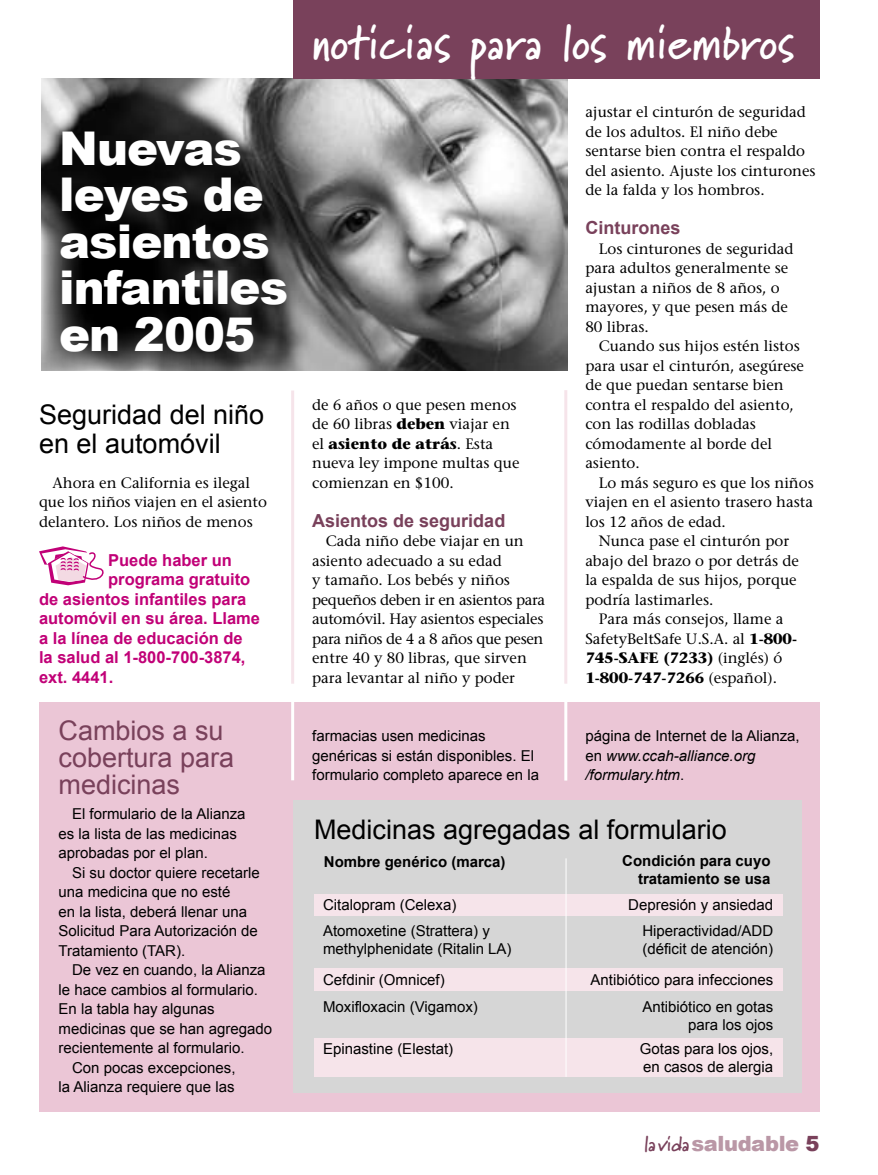
<style>
.page{position:relative;width:878px;height:1175px;background:#fff}
.page>*{position:absolute;margin:0;border:0;box-sizing:border-box;transform-origin:0 0}
.t1{font:700 48px "Marydale";color:#fff}
.t2{font:900 46.5px/46.5px "Arial";letter-spacing:-.02em;color:#fff}
.t3{font:27px/29.2px "Arial";color:#000}
.t4{font:27px/27px "Arial";color:#79415b}
.t5{font:900 21px "Arial";letter-spacing:-.02em;color:#ba97a6}
.t6{font:700 18px "Arial";color:#79415b}
.t7{font:700 16.5px "Arial";color:#c10077}
.t8{font:15px/19.5px "Stone Serif";color:#000}
.t9{font:15px/19.5px "Arial";color:#000}
.t10{font:italic 15px/19.5px "Arial";color:#000}
.t11{font:700 15px/18px "Arial";color:#000;text-align:right}
.t12{font:700 15px "Stone Serif";color:#000}
.s1{font-weight:700}
.s2{font-weight:400}
.s3{font-style:normal}
.s4{font-family:"Marydale";font-weight:700;color:#79415b}
.s5{color:#79415b}
</style>
<div class="page">
<img style="left:41px;top:78px;width:527px;height:292px">
<div style="left:292px;top:0;width:527px;height:78px;background:#79415b"></div>
<hr style="left:291px;top:390px;width:3px;height:293px;background:#f6e4ea">
<svg style="left:39px;top:546px;width:65px;height:39px"></svg>
<hr style="left:564px;top:390px;width:3px;height:293px;background:#f6e4ea">
<div style="left:39px;top:702px;width:780px;height:410px;background:#ebc6d6"></div>
<hr style="left:564px;top:699px;width:3px;height:81px;background:#fff">
<hr style="left:291px;top:701px;width:3px;height:79px;background:#fff">
<div style="left:293px;top:800px;width:509px;height:292px;background:#d6d6d6"></div>
<div style="left:314px;top:894px;width:468px;height:22px;background:#f6e4ea"></div>
<div style="left:314px;top:968px;width:468px;height:22px;background:#f6e4ea"></div>
<div style="left:314px;top:1038px;width:469px;height:38px;background:#f6e4ea"></div>
<hr style="left:565px;top:858px;width:1px;height:218px;background:#fff">
<svg style="left:45px;top:188px;width:148px;height:178px;background:#1d1d1d"></svg>
<div style="left:41px;top:184px;width:156px;height:186px;border:3px solid #000"></div>
<h2 class="t2" style="left:59px;top:125px;width:230px">Nuevas leyes de asientos infantiles en 2005</h2>
<h3 class="t3" style="left:39px;top:399px;width:227px">Seguridad del niño en el automóvil</h3>
<p class="t8" style="left:39px;top:473px;width:229px;text-indent:14px">Ahora en California es ilegal que los niños viajen en el asiento delantero. Los niños de menos</p>
<p class="t7" style="left:108px;top:550px;width:125px">Puede haber un</p>
<p class="t7" style="left:108px;top:570px;width:144px">programa gratuito</p>
<p class="t7" style="left:39px;top:589px;width:209px">de asientos infantiles para</p>
<p class="t7" style="left:39px;top:609px;width:223px">automóvil en su área. Llame</p>
<p class="t7" style="left:39px;top:628px;width:205px">a la línea de educación de</p>
<p class="t7" style="left:39px;top:648px;width:208px">la salud al 1-800-700-3874,</p>
<p class="t7" style="left:39px;top:667px;width:76px">ext. 4441.</p>
<h3 class="t4" style="left:58px;top:717px;width:177px">Cambios a su cobertura para medicinas</h3>
<p class="t9" style="left:58px;top:804px;width:188px;text-indent:14px">El formulario de la Alianza es la lista de las medicinas aprobadas por el plan.</p>
<p class="t9" style="left:58px;top:862px;width:203px;text-indent:14px">Si su doctor quiere recetarle una medicina que no esté<br>en la lista, deberá llenar una<br>Solicitud Para Autorización de<br>Tratamiento (TAR).</p>
<p class="t9" style="left:72px;top:960px;width:195px">De vez en cuando, la Alianza</p>
<p class="t9" style="left:58px;top:979px;width:201px">le hace cambios al formulario.</p>
<p class="t9" style="left:58px;top:999px;width:157px">En la tabla hay algunas</p>
<p class="t9" style="left:58px;top:1018px;width:215px">medicinas que se han agregado</p>
<p class="t9" style="left:58px;top:1038px;width:187px">recientemente al formulario.</p>
<p class="t9" style="left:72px;top:1057px;width:165px">Con pocas excepciones,</p>
<p class="t9" style="left:58px;top:1077px;width:177px">la Alianza requiere que las</p>
<h1 class="t1" style="left:312px;top:14px;width:484px">noticias para los miembros</h1>
<p class="t8" style="left:585px;top:102px;width:232px">ajustar el cinturón de seguridad de los adultos. El niño debe sentarse bien contra el respaldo del asiento. Ajuste los cinturones de la falda y los hombros.</p>
<p class="t6" style="left:585px;top:218px;width:97px">Cinturones</p>
<p class="t8" style="left:585px;top:239px;width:209px;text-indent:14px">Los cinturones de seguridad para adultos generalmente se ajustan a niños de 8 años, o mayores, y que pesen más de<br>80 libras.</p>
<p class="t8" style="left:585px;top:336px;width:220px;text-indent:14px">Cuando sus hijos estén listos para usar el cinturón, asegúrese de que puedan sentarse bien contra el respaldo del asiento, con las rodillas dobladas cómodamente al borde del asiento.</p>
<p class="t8" style="left:598px;top:473px;width:216px">Lo más seguro es que los niños</p>
<p class="t8" style="left:585px;top:492px;width:229px">viajen en el asiento trasero hasta</p>
<p class="t8" style="left:585px;top:512px;width:142px">los 12 años de edad.</p>
<p class="t8" style="left:598px;top:531px;width:192px">Nunca pase el cinturón por</p>
<p class="t8" style="left:585px;top:551px;width:215px">abajo del brazo o por detrás de</p>
<p class="t8" style="left:585px;top:570px;width:213px">la espalda de sus hijos, porque</p>
<p class="t8" style="left:585px;top:590px;width:130px">podría lastimarles.</p>
<p class="t8" style="left:598px;top:609px;width:186px">Para más consejos, llame a</p>
<p class="t8" style="left:585px;top:629px;width:213px">SafetyBeltSafe U.S.A. al <span class="s1">1-800-</span></p>
<p class="t12" style="left:585px;top:648px;width:198px">745-SAFE (7233) <span class="s2">(inglés) ó</span></p>
<p class="t12" style="left:585px;top:668px;width:193px">1-800-747-7266 <span class="s2">(español).</span></p>
<p class="t8" style="left:312px;top:395px;width:209px">de 6 años o que pesen menos de 60 libras <span class="s1">deben</span> viajar en el <span class="s1">asiento de atrás</span>. Esta nueva ley impone multas que comienzan en $100.</p>
<p class="t6" style="left:312px;top:510px;width:195px">Asientos de seguridad</p>
<p class="t8" style="left:312px;top:531px;width:234px;text-indent:14px">Cada niño debe viajar en un asiento adecuado a su edad<br>y tamaño. Los bebés y niños pequeños deben ir en asientos para automóvil. Hay asientos especiales para niños de 4 a 8 años que pesen entre 40 y 80 libras, que sirven para levantar al niño y poder</p>
<p class="t9" style="left:312px;top:726px;width:228px">farmacias usen medicinas genéricas si están disponibles. El formulario completo aparece en la</p>
<p class="t10" style="left:585px;top:726px;width:216px"><span class="s3">página de Internet de la Alianza, en</span> www.ccah-alliance.org /formulary.htm<span class="s3">.</span></p>
<h3 class="t3" style="left:314px;top:815px;width:414px">Medicinas agregadas al formulario</h3>
<p class="t11" style="left:324px;top:853px;width:183px">Nombre genérico (marca)</p>
<p class="t11" style="left:622px;top:852px;width:150px">Condición para cuyo tratamiento se usa</p>
<p class="t9" style="left:323px;top:895px;width:135px">Citalopram (Celexa)</p>
<p class="t9" style="left:628px;top:895px;width:147px">Depresión y ansiedad</p>
<p class="t9" style="left:323px;top:920px;width:168px">Atomoxetine (Strattera) y</p>
<p class="t9" style="left:642px;top:920px;width:132px">Hiperactividad/ADD</p>
<p class="t9" style="left:323px;top:938px;width:190px">methylphenidate (Ritalin LA)</p>
<p class="t9" style="left:642px;top:938px;width:132px">(déficit de atención)</p>
<p class="t9" style="left:323px;top:970px;width:123px">Cefdinir (Omnicef)</p>
<p class="t9" style="left:590px;top:970px;width:184px">Antibiótico para infecciones</p>
<p class="t9" style="left:323px;top:997px;width:156px">Moxifloxacin (Vigamox)</p>
<p class="t9" style="left:642px;top:997px;width:132px;line-height:18px;text-align:right">Antibiótico en gotas para los ojos</p>
<p class="t9" style="left:323px;top:1039px;width:132px">Epinastine (Elestat)</p>
<p class="t9" style="left:639px;top:1039px;width:135px;line-height:18px">Gotas para los ojos, en casos de alergia</p>
<h3 class="t5" style="left:643px;top:1131px;width:177px"><span class="s4">la vida</span> saludable <span class="s5">5</span></h3>
</div>
